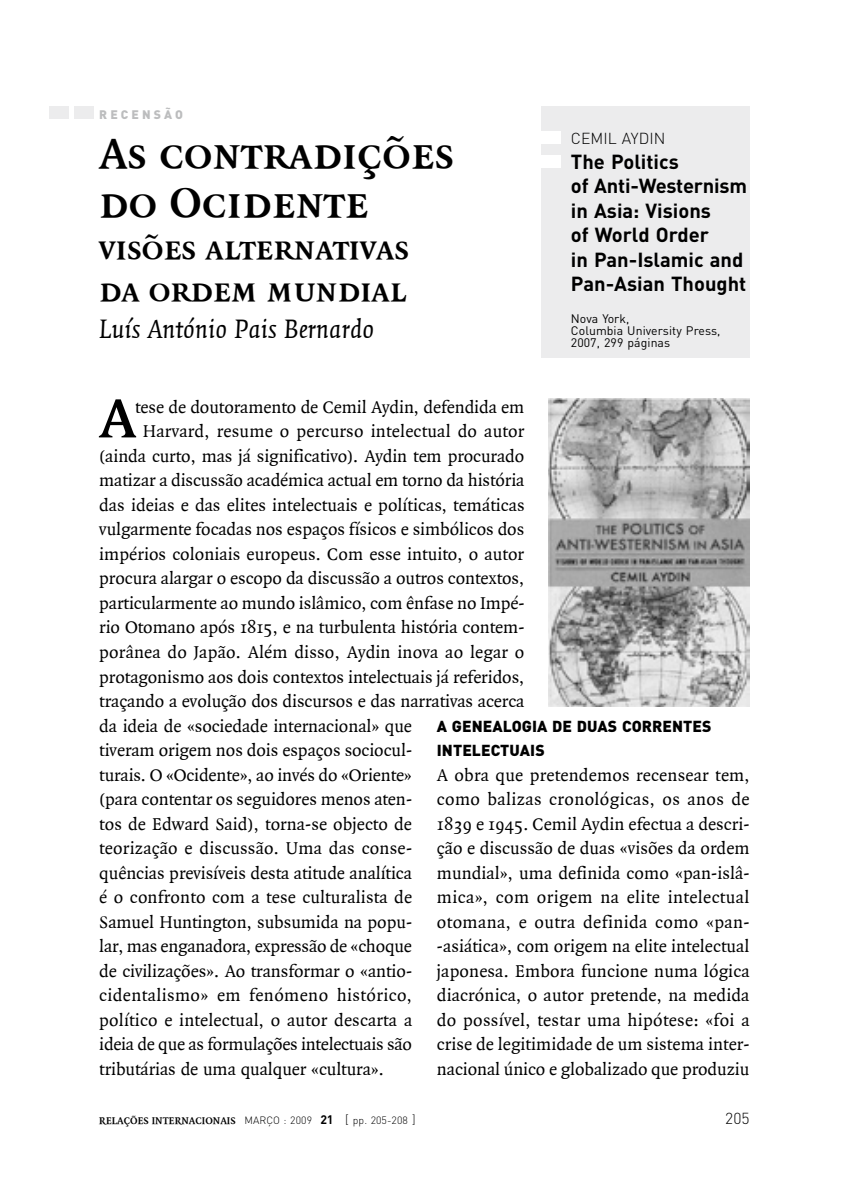
<style>
.page{position:relative;width:844px;height:1191px;background:#fff}
.page>*{position:absolute;margin:0;border:0;box-sizing:border-box;transform-origin:0 0}
.t1{font:700 59.32px "Quadraat";color:#000}
.t2{font:45.5px/49px "Quadraat Bold Small Caps";letter-spacing:.005em;color:#000}
.t3{font:35px/42px "Quadraat Bold Small Caps";letter-spacing:-.005em;color:#000}
.t4{font:italic 28px "Quadraat";color:#000}
.t5{font:700 20.12px/24.5px "DIN";color:#000}
.t6{font:18.38px/24.5px "Quadraat";letter-spacing:-.005em;color:#000;text-align:center}
.t7{font:18.38px "Quadraat";letter-spacing:.02em;color:#000}
.t8{font:900 15.75px "DIN";letter-spacing:.005em;color:#000}
.t9{font:300 15.75px "DIN";color:#000}
.t10{font:12.25px/12.2px "DIN";letter-spacing:.005em;color:#000}
.t11{font:900 12.25px "DIN";color:#bcbdbe}
.t12{font:700 10.5px "Quadraat";letter-spacing:.005em;color:#000}
.s1{font-family:"DIN";font-weight:300}
.s2{font-family:"DIN";font-size:12.25px}
.s3{font-family:"DIN";font-weight:300;font-size:12.25px}
</style>
<div class="page">
<div style="left:49px;top:107px;width:20px;height:12px;background:#ececed"></div>
<div style="left:74px;top:107px;width:20px;height:12px;background:#ececed"></div>
<div style="left:541px;top:107px;width:208px;height:251px;background:#ececed"></div>
<img style="left:548px;top:398px;width:201px;height:309px">
<div style="left:541px;top:131px;width:20px;height:12px;background:#fff"></div>
<div style="left:541px;top:156px;width:20px;height:12px;background:#fff"></div>
<p class="t11" style="left:99px;top:106px;width:11px">RECE</p>
<p class="t11" style="left:142px;top:106px;width:42px">NSÃO</p>
<h2 class="t2" style="left:99px;top:130px;width:356px">As contradições do Ocidente</h2>
<h3 class="t3" style="left:99px;top:228px;width:311px">visões alternativas da ordem mundial</h3>
<h3 class="t4" style="left:99px;top:314px;width:276px">Luís António Pais Bernardo</h3>
<p class="t9" style="left:570px;top:129px;width:77px">CEMIL AYDIN</p>
<p class="t5" style="left:570px;top:148px;width:177px">The Politics<br>of Anti-Westernism in Asia: Visions<br>of World Order<br>in Pan-Islamic and<br>Pan-Asian Thought</p>
<p class="t10" style="left:570px;top:312px;width:151px">Nova York,<br>Columbia University Press,<br>2007, 299 páginas</p>
<h1 class="t1" style="left:99px;top:388px;width:38px">A</h1>
<p class="t6" style="left:135px;top:395px;width:390px">tese de doutoramento de Cemil Aydin, defendida em</p>
<p class="t6" style="left:143px;top:420px;width:383px">Harvard, resume o percurso intelectual do autor</p>
<p class="t6" style="left:99px;top:444px;width:426px">(ainda curto, mas já significativo). Aydin tem procurado</p>
<p class="t6" style="left:99px;top:469px;width:426px">matizar a discussão académica actual em torno da história</p>
<p class="t6" style="left:99px;top:493px;width:427px">das ideias e das elites intelectuais e políticas, temáticas</p>
<p class="t6" style="left:99px;top:518px;width:426px">vulgarmente focadas nos espaços físicos e simbólicos dos</p>
<p class="t6" style="left:99px;top:542px;width:426px">impérios coloniais europeus. Com esse intuito, o autor</p>
<p class="t6" style="left:99px;top:567px;width:426px">procura alargar o escopo da discussão a outros contextos,</p>
<p class="t6" style="left:99px;top:591px;width:426px">particularmente ao mundo islâmico, com ênfase no Impé-</p>
<p class="t6" style="left:99px;top:616px;width:426px">rio Otomano após 1815, e na turbulenta história contem-</p>
<p class="t6" style="left:99px;top:640px;width:426px">porânea do Japão. Além disso, Aydin inova ao legar o</p>
<p class="t6" style="left:99px;top:665px;width:426px">protagonismo aos dois contextos intelectuais já referidos,</p>
<p class="t6" style="left:99px;top:689px;width:426px">traçando a evolução dos discursos e das narrativas acerca</p>
<p class="t6" style="left:99px;top:714px;width:314px">da ideia de «sociedade internacional» que</p>
<p class="t6" style="left:99px;top:738px;width:314px">tiveram origem nos dois espaços sociocul-</p>
<p class="t6" style="left:99px;top:763px;width:314px">turais. O «Ocidente», ao invés do «Oriente»</p>
<p class="t6" style="left:99px;top:787px;width:314px">(para contentar os seguidores menos aten-</p>
<p class="t6" style="left:99px;top:812px;width:314px">tos de Edward Said), torna-se objecto de</p>
<p class="t6" style="left:99px;top:836px;width:314px">teorização e discussão. Uma das conse-</p>
<p class="t6" style="left:99px;top:861px;width:314px">quências previsíveis desta atitude analítica</p>
<p class="t6" style="left:99px;top:885px;width:314px">é o confronto com a tese culturalista de</p>
<p class="t6" style="left:99px;top:910px;width:314px">Samuel Huntington, subsumida na popu-</p>
<p class="t6" style="left:99px;top:934px;width:314px">lar, mas enganadora, expressão de «choque</p>
<p class="t6" style="left:99px;top:959px;width:314px">de civilizações». Ao transformar o «antio-</p>
<p class="t7" style="left:99px;top:985px;width:314px">cidentalismo» em fenómeno histórico,</p>
<p class="t6" style="left:99px;top:1008px;width:314px">político e intelectual, o autor descarta a</p>
<p class="t6" style="left:99px;top:1032px;width:314px">ideia de que as formulações intelectuais são</p>
<p class="t6" style="left:99px;top:1057px;width:286px">tributárias de uma qualquer «cultura».</p>
<p class="t8" style="left:437px;top:715px;width:67px">A GENEALO</p>
<p class="t8" style="left:521px;top:715px;width:59px">GIADE DUAS</p>
<p class="t8" style="left:622px;top:715px;width:86px">CORRENTES</p>
<p class="t8" style="left:436px;top:740px;width:75px">INTELECTUA</p>
<p class="t8" style="left:530px;top:740px;width:15px">IS</p>
<p class="t6" style="left:437px;top:763px;width:314px">A obra que pretendemos recensear tem, como balizas cronológicas, os anos de 1839 e 1945. Cemil Aydin efectua a descri&shy;ção e discussão de duas «visões da ordem mundial», uma definida como «pan-islâ&shy;mica», com origem na elite intelectual otomana, e outra definida como «pan&shy;asiática», com origem na elite intelectual japonesa. Embora funcione numa lógica diacrónica, o autor pretende, na medida do possível, testar uma hipótese: «foi a crise de legitimidade de um sistema inter&shy;nacional único e globalizado que produziu</p>
<p class="t12" style="left:99px;top:1115px;width:318px">RELAÇÕES INTERNACIONAIS <span class="s1">MARÇO : 2009</span> <span class="s2">21</span> <span class="s3">[</span> <span class="s1">PP. 205-208</span> <span class="s3">]</span></p>
<p class="t9" style="left:725px;top:1108px;width:26px">205</p>
</div>
